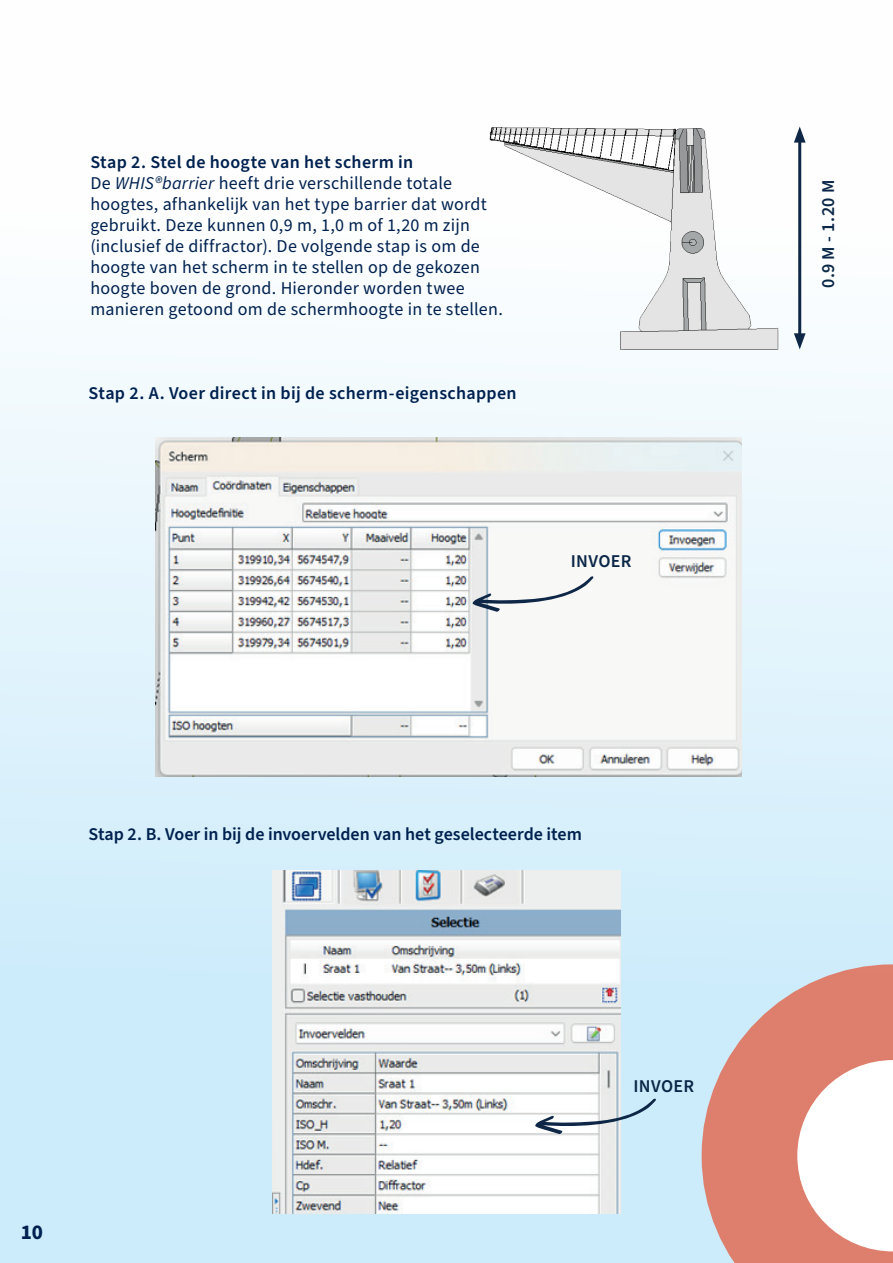
<style>
.page{position:relative;width:893px;height:1263px;background:#fff}
.page>*{position:absolute;margin:0;border:0;box-sizing:border-box;transform-origin:0 0}
.t1{font:700 21px "Source Sans Pro";color:#00214f}
.t2{font:18px/21px "Source Sans Pro";letter-spacing:.015em;color:#00214f}
.t3{font:600 18px "Source Sans Pro";color:#00214f}
.t4{font:600 18px "Source Sans Pro";letter-spacing:.015em;color:#0a2747}
.s1{font-weight:600}
.s2{font-style:italic}
</style>
<div class="page">
<div style="left:0;top:0;width:893px;height:1263px;background:linear-gradient(to bottom,#fff,#c4e9fa)"></div>
<svg style="left:702px;top:964px;width:191px;height:299px;background:#da988e"></svg>
<svg style="left:797px;top:1060px;width:96px;height:191px"></svg>
<img style="left:473px;top:77px;width:319px;height:282px">
<hr style="left:798px;top:137px;width:3px;height:202px;background:#0e2747">
<svg style="left:794px;top:126px;width:12px;height:17px"></svg>
<svg style="left:794px;top:333px;width:12px;height:16px"></svg>
<img style="left:155px;top:437px;width:586px;height:340px">
<svg style="left:472px;top:576px;width:122px;height:36px"></svg>
<img style="left:273px;top:870px;width:348px;height:343px">
<svg style="left:535px;top:1098px;width:121px;height:36px"></svg>
<p class="t2" style="left:90px;top:152px;width:414px"><span class="s1">Stap 2. Stel de hoogte van het scherm in<br></span>De <span class="s2">WHIS®barrier</span> heeft drie verschillende totale hoogtes, afhankelijk van het type barrier dat wordt gebruikt. Deze kunnen 0,9 m, 1,0 m of 1,20 m zijn (inclusief de diffractor). De volgende stap is om de hoogte van het scherm in te stellen op de gekozen hoogte boven de grond. Hieronder worden twee manieren getoond om de schermhoogte in te stellen.</p>
<p class="t3" style="left:88px;top:381px;width:430px">Stap 2. A. Voer direct in bij de scherm-eigenschappen</p>
<p class="t4" style="left:571px;top:549px;width:62px">INVOER</p>
<p class="t3" style="left:88px;top:822px;width:495px">Stap 2. B. Voer in bij de invoervelden van het geselecteerde item</p>
<p class="t1" style="left:21px;top:1218px;width:24px">10</p>
<p class="t4" style="left:633px;top:1074px;width:62px">INVOER</p>
<p class="t4" style="left:816px;top:288px;width:109px;rotate:-90deg">0.9 M - 1.20 M</p>
</div>
